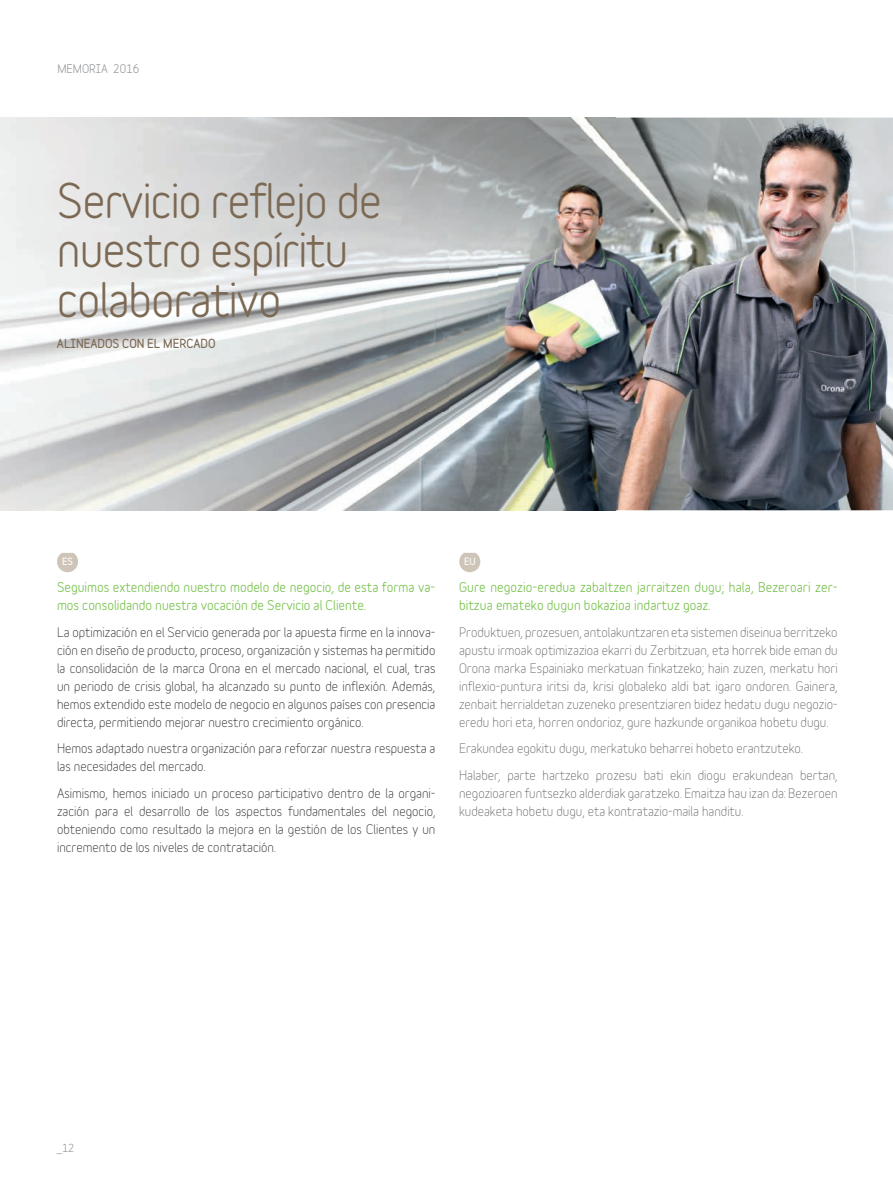
<style>
.page{position:relative;width:893px;height:1178px;background:#fff}
.page>*{position:absolute;margin:0;border:0;box-sizing:border-box;transform-origin:0 0}
.t1{font:700 45px/49.5px "Variable";letter-spacing:-.025em;color:#7c6954}
.t2{font:12.75px/18px "Variable";color:#231f20;text-align:justify}
.t3{font:12.75px/18px "Variable";color:#636366}
.t4{font:700 12.75px/18px "Variable";color:#71bf44}
.t5{font:900 11.25px "Variable";color:#7c6954}
.t6{font:700 11.25px "Variable";color:#939598}
.t7{font:700 10.5px "Variable";color:#939598}
.t8{font:900 9px "Variable";color:#fff}
</style>
<div class="page">
<img style="left:615px;top:118px;width:278px;height:392px">
<svg style="left:57px;top:553px;width:21px;height:19px"></svg>
<svg style="left:459px;top:553px;width:21px;height:19px"></svg>
<svg style="left:498px;top:117px;width:117px;height:1px"></svg>
<img style="left:0;top:118px;width:615px;height:392px">
<p class="t6" style="left:57px;top:59px;width:83px">MEMORIA 2016</p>
<h1 class="t1" style="left:57px;top:171px;width:327px">Servicio reflejo de nuestro espíritu colaborativo</h1>
<p class="t5" style="left:57px;top:334px;width:160px">ALINEADOS CON EL MERCADO</p>
<p class="t8" style="left:62px;top:555px;width:12px">ES</p>
<p class="t8" style="left:464px;top:555px;width:13px">EU</p>
<p class="t4" style="left:57px;top:577px;width:380px">Seguimos extendiendo nuestro modelo de negocio, de esta forma va&shy;mos consolidando nuestra vocación de Servicio al Cliente.</p>
<p class="t2" style="left:57px;top:622px;width:380px">La optimización en el Servicio generada por la apuesta firme en la innova&shy;ción en diseño de producto, proceso, organización y sistemas ha permitido la consolidación de la marca Orona en el mercado nacional, el cual, tras un periodo de crisis global, ha alcanzado su punto de inflexión. Además, hemos extendido este modelo de negocio en algunos países con presencia directa, permitiendo mejorar nuestro crecimiento orgánico.</p>
<p class="t2" style="left:57px;top:738px;width:380px">Hemos adaptado nuestra organización para reforzar nuestra respuesta a las necesidades del mercado.</p>
<p class="t2" style="left:57px;top:783px;width:380px">Asimismo, hemos iniciado un proceso participativo dentro de la organi&shy;zación para el desarrollo de los aspectos fundamentales del negocio, obteniendo como resultado la mejora en la gestión de los Clientes y un incremento de los niveles de contratación.</p>
<p class="t4" style="left:459px;top:577px;width:380px">Gure negozio-eredua zabaltzen jarraitzen dugu; hala, Bezeroari zer&shy;bitzua emateko dugun bokazioa indartuz goaz.</p>
<p class="t3" style="left:459px;top:622px;width:380px;text-align:justify">Produktuen, prozesuen, antolakuntzaren eta sistemen diseinua berritzeko apustu irmoak optimizazioa ekarri du Zerbitzuan, eta horrek bide eman du Orona marka Espainiako merkatuan finkatzeko; hain zuzen, merkatu hori inflexio-puntura iritsi da, krisi globaleko aldi bat igaro ondoren. Gainera, zenbait herrialdetan zuzeneko presentziaren bidez hedatu dugu negozio&shy;eredu hori eta, horren ondorioz, gure hazkunde organikoa hobetu dugu.</p>
<p class="t3" style="left:459px;top:734px;width:380px;line-height:26.5px">Erakundea egokitu dugu, merkatuko beharrei hobeto erantzuteko.<br>Halaber, parte hartzeko prozesu bati ekin diogu erakundean bertan,</p>
<p class="t3" style="left:459px;top:783px;width:380px">negozioaren funtsezko alderdiak garatzeko. Emaitza hau izan da: Bezeroen kudeaketa hobetu dugu, eta kontratazio-maila handitu.</p>
<p class="t7" style="left:57px;top:1139px;width:19px">_12</p>
</div>
